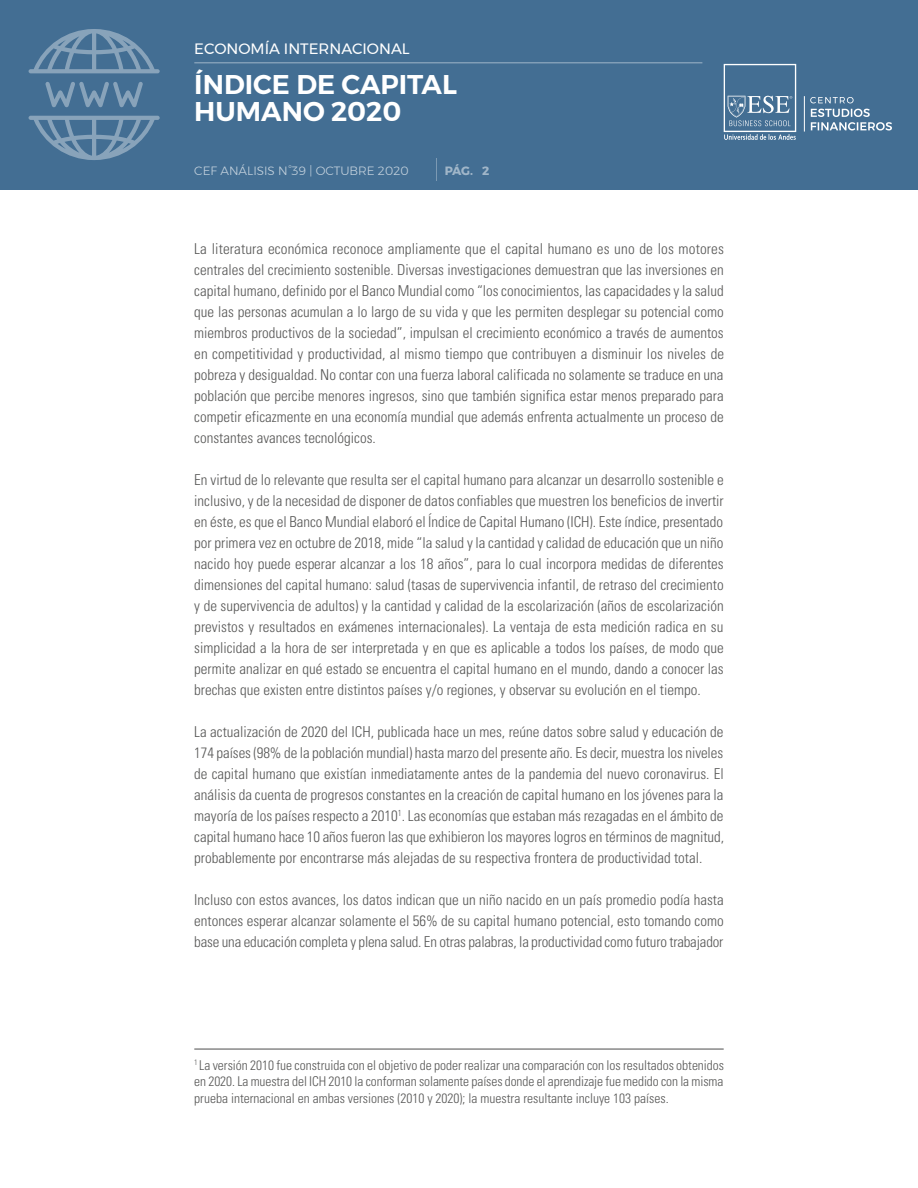
<style>
.page{position:relative;width:918px;height:1188px;background:#fff}
.page>*{position:absolute;margin:0;border:0;box-sizing:border-box;transform-origin:0 0}
.t1{font:600 27px/27px "Montserrat";color:#fff}
.t2{font:300 condensed 15px/21px "Univers LT Std";color:#585857;text-align:justify}
.t3{font:15px "Montserrat";color:#fff}
.t4{font:300 condensed 13.5px/16.5px "Univers LT Std";color:#585857;text-align:justify}
.t5{font:300 12px "Montserrat";color:#fff}
.t6{font:700 12px "Montserrat";color:#fff}
</style>
<div class="page">
<div style="left:0;top:0;width:918px;height:189px;background:#436e93"></div>
<svg style="left:29px;top:29px;width:131px;height:44px"></svg>
<svg style="left:29px;top:116px;width:131px;height:44px"></svg>
<svg style="left:45px;top:82px;width:98px;height:25px"></svg>
<hr style="left:194px;top:1049px;width:530px;height:1px;background:#4d4d4d">
<hr style="left:804px;top:96px;width:1px;height:36px;background:#fff">
<svg style="left:810px;top:97px;width:44px;height:6px"></svg>
<svg style="left:811px;top:109px;width:81px;height:22px"></svg>
<div style="left:724px;top:64px;width:72px;height:68px;border:1px solid #fff"></div>
<svg style="left:728px;top:96px;width:64px;height:30px"></svg>
<svg style="left:724px;top:134px;width:72px;height:6px"></svg>
<hr style="left:194px;top:62px;width:508px;height:1px;background:#fff">
<svg style="left:436px;top:158px;width:1px;height:22px"></svg>
<p class="t3" style="left:194px;top:37px;width:217px">ECONOMÍA INTERNACIONAL</p>
<h1 class="t1" style="left:194px;top:70px;width:264px">ÍNDICE DE CAPITAL<br>HUMANO 2020</h1>
<p class="t5" style="left:194px;top:162px;width:216px">CEF ANÁLISIS N°39 | OCTUBRE 2020</p>
<p class="t6" style="left:445px;top:161px;width:46px">PÁG. 2</p>
<p class="t2" style="left:194px;top:238px;width:531px">La literatura económica reconoce ampliamente que el capital humano es uno de los motores centrales del crecimiento sostenible. Diversas investigaciones demuestran que las inversiones en capital humano, definido por el Banco Mundial como “los conocimientos, las capacidades y la salud que las personas acumulan a lo largo de su vida y que les permiten desplegar su potencial como miembros productivos de la sociedad”, impulsan el crecimiento económico a través de aumentos en competitividad y productividad, al mismo tiempo que contribuyen a disminuir los niveles de pobreza y desigualdad. No contar con una fuerza laboral calificada no solamente se traduce en una población que percibe menores ingresos, sino que también significa estar menos preparado para competir eficazmente en una economía mundial que además enfrenta actualmente un proceso de constantes avances tecnológicos.</p>
<p class="t2" style="left:194px;top:469px;width:531px">En virtud de lo relevante que resulta ser el capital humano para alcanzar un desarrollo sostenible e inclusivo, y de la necesidad de disponer de datos confiables que muestren los beneficios de invertir en éste, es que el Banco Mundial elaboró el Índice de Capital Humano (ICH). Este índice, presentado por primera vez en octubre de 2018, mide “la salud y la cantidad y calidad de educación que un niño nacido hoy puede esperar alcanzar a los 18 años”, para lo cual incorpora medidas de diferentes dimensiones del capital humano: salud (tasas de supervivencia infantil, de retraso del crecimiento y de supervivencia de adultos) y la cantidad y calidad de la escolarización (años de escolarización previstos y resultados en exámenes internacionales). La ventaja de esta medición radica en su simplicidad a la hora de ser interpretada y en que es aplicable a todos los países, de modo que permite analizar en qué estado se encuentra el capital humano en el mundo, dando a conocer las brechas que existen entre distintos países y/o regiones, y observar su evolución en el tiempo.</p>
<p class="t2" style="left:194px;top:721px;width:531px">La actualización de 2020 del ICH, publicada hace un mes, reúne datos sobre salud y educación de 174 países (98% de la población mundial) hasta marzo del presente año. Es decir, muestra los niveles de capital humano que existían inmediatamente antes de la pandemia del nuevo coronavirus. El análisis da cuenta de progresos constantes en la creación de capital humano en los jóvenes para la mayoría de los países respecto a 2010<sup>1</sup>. Las economías que estaban más rezagadas en el ámbito de capital humano hace 10 años fueron las que exhibieron los mayores logros en términos de magnitud, probablemente por encontrarse más alejadas de su respectiva frontera de productividad total.</p>
<p class="t2" style="left:194px;top:889px;width:531px">Incluso con estos avances, los datos indican que un niño nacido en un país promedio podía hasta entonces esperar alcanzar solamente el 56% de su capital humano potencial, esto tomando como base una educación completa y plena salud. En otras palabras, la productividad como futuro trabajador</p>
<p class="t4" style="left:194px;top:1057px;width:531px"><sup>1</sup> La versión 2010 fue construida con el objetivo de poder realizar una comparación con los resultados obtenidos en 2020. La muestra del ICH 2010 la conforman solamente países donde el aprendizaje fue medido con la misma prueba internacional en ambas versiones (2010 y 2020); la muestra resultante incluye 103 países.</p>
</div>
